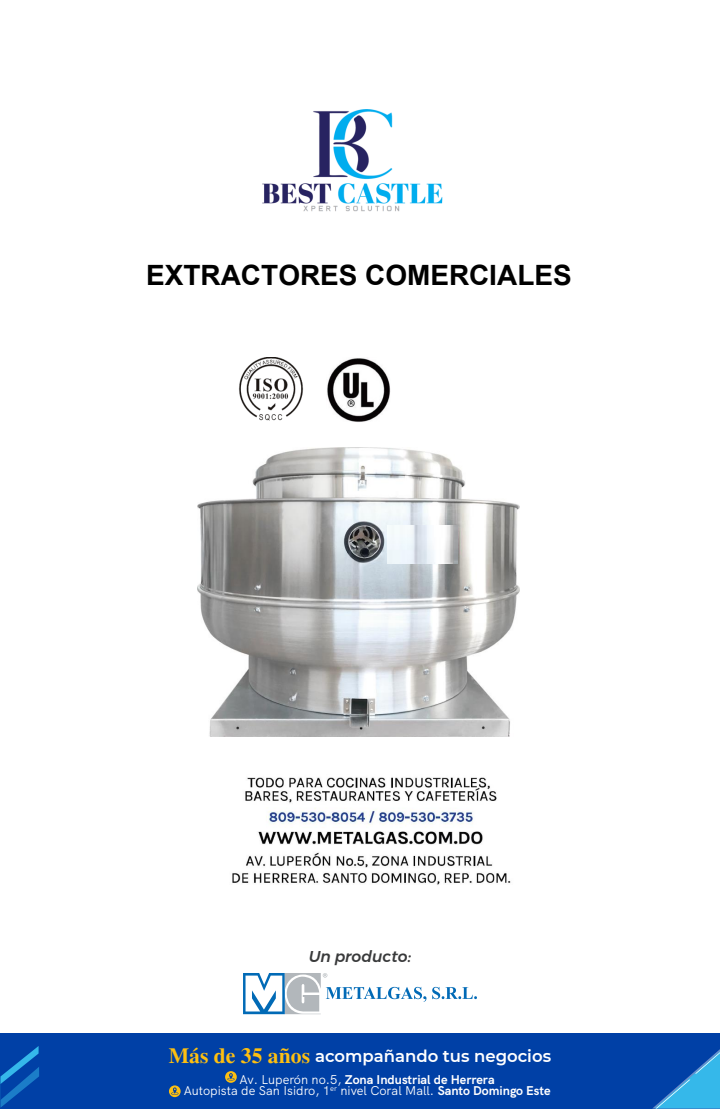
<style>
.page{position:relative;width:720px;height:1109px;background:#fff}
.page>*{position:absolute;margin:0;border:0;box-sizing:border-box;transform-origin:0 0}
.t1{font:700 28px "Arial";letter-spacing:-.005em;color:#000}
.t2{font:600 16.6px "Montserrat";color:#fff}
.t3{font:italic 500 15.6px "Montserrat";color:#393a3b}
.t4{font:12.7px/11.6px "HK Grotesk";color:#fff;text-align:center}
.s1{font-family:"Times";font-weight:700;font-size:21.8px;color:#fdbf11}
.s2{font-weight:700}
</style>
<div class="page">
<div style="left:0;top:1033px;width:720px;height:76px;background:#0040a6"></div>
<svg style="left:653px;top:1049px;width:67px;height:59px"></svg>
<svg style="left:0;top:1046px;width:39px;height:62px"></svg>
<svg style="left:169px;top:1085px;width:12px;height:12px"></svg>
<svg style="left:171px;top:1087px;width:8px;height:8px"></svg>
<svg style="left:225px;top:1071px;width:12px;height:12px"></svg>
<svg style="left:227px;top:1073px;width:8px;height:7px"></svg>
<svg style="left:243px;top:973px;width:183px;height:41px"></svg>
<svg style="left:432px;top:987px;width:45px;height:12px"></svg>
<img style="left:262px;top:109px;width:181px;height:103px">
<img style="left:198px;top:447px;width:321px;height:290px">
<img style="left:327px;top:358px;width:64px;height:64px">
<img style="left:239px;top:357px;width:64px;height:64px">
<img style="left:232px;top:777px;width:279px;height:108px">
<img style="left:387px;top:525px;width:70px;height:38px">
<h1 class="t1" style="left:146px;top:256px;width:427px">EXTRACTORES COMERCIALES</h1>
<p class="t3" style="left:309px;top:944px;width:104px">Un producto:</p>
<h2 class="t2" style="left:169px;top:1045px;width:384px"><span class="s1">Más de 35 años</span> acompañando tus negocios</h2>
<p class="t4" style="left:184px;top:1072px;width:368px">Av. Luperón no.5, <span class="s2">Zona Industrial de Herrera<br></span>Autopista de San Isidro, 1<sup>er</sup> nivel Coral Mall. <span class="s2">Santo Domingo Este</span></p>
</div>
